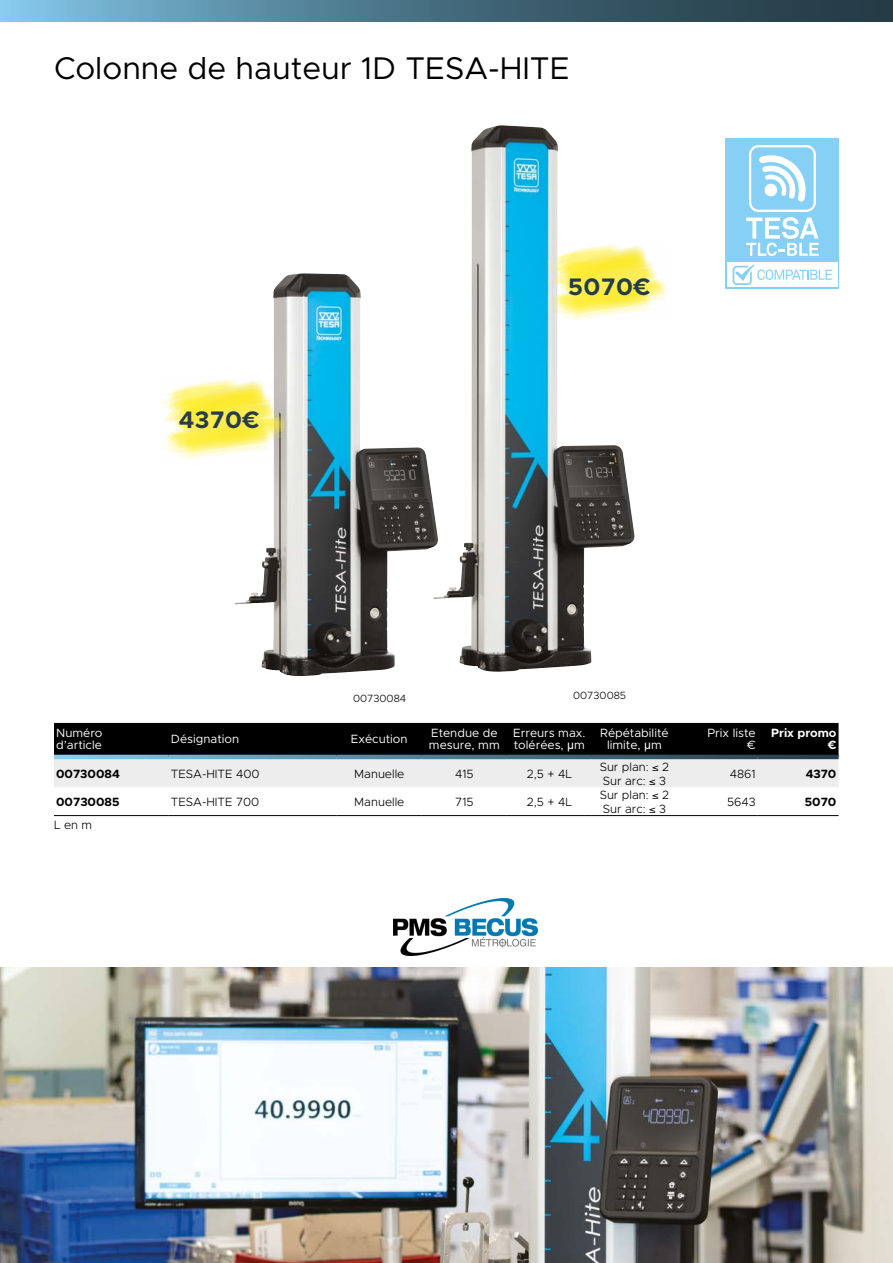
<style>
.page{position:relative;width:893px;height:1263px;background:#fff}
.page>*{position:absolute;margin:0;border:0;box-sizing:border-box;transform-origin:0 0}
.t1{font:31.5px "Metropolis";color:#000}
.t2{font:700 24px "Metropolis";letter-spacing:.025em;color:#263d47}
.t3{font:300 12px/14.4px "Metropolis";color:#000}
.t4{font:12px/12px "Metropolis";color:#fff}
.t5{font:700 12px "Metropolis";color:#000}
.t6{font:700 12px/12px "Metropolis";color:#fff;text-align:right}
.t7{font:300 10.5px "Metropolis";color:#000}
.s1{font-family:"Arial"}
</style>
<div class="page">
<img style="left:235px;top:274px;width:198px;height:402px">
<div style="left:726px;top:138px;width:113px;height:150px;background:#86d0f5"></div>
<svg style="left:746px;top:145px;width:73px;height:111px"></svg>
<div style="left:727px;top:262px;width:110px;height:25px;background:#fff"></div>
<svg style="left:733px;top:264px;width:99px;height:21px"></svg>
<img style="left:433px;top:126px;width:202px;height:546px">
<img style="left:0;top:967px;width:893px;height:296px">
<svg style="left:0;top:0;width:893px;height:21px;background:#4a7387"></svg>
<img style="left:159px;top:379px;width:128px;height:80px">
<img style="left:547px;top:245px;width:119px;height:74px">
<svg style="left:54px;top:723px;width:784px;height:64px;background:#6e6e6f"></svg>
<svg style="left:54px;top:755px;width:115px;height:4px"></svg>
<svg style="left:169px;top:755px;width:168px;height:4px"></svg>
<hr style="left:337px;top:755px;width:85px;height:4px;background:#57889f">
<hr style="left:422px;top:755px;width:85px;height:4px;background:#4c788c">
<hr style="left:507px;top:755px;width:85px;height:4px;background:#42697b">
<hr style="left:592px;top:755px;width:85px;height:4px;background:#395a6a">
<hr style="left:677px;top:755px;width:81px;height:4px;background:#314d5b">
<hr style="left:758px;top:755px;width:80px;height:4px;background:#29424d">
<hr style="left:54px;top:815px;width:115px;height:1px;background:#000">
<hr style="left:169px;top:815px;width:168px;height:1px;background:#000">
<hr style="left:337px;top:815px;width:85px;height:1px;background:#000">
<hr style="left:422px;top:815px;width:85px;height:1px;background:#000">
<hr style="left:507px;top:815px;width:85px;height:1px;background:#000">
<hr style="left:592px;top:815px;width:85px;height:1px;background:#000">
<hr style="left:677px;top:815px;width:81px;height:1px;background:#000">
<hr style="left:758px;top:815px;width:80px;height:1px;background:#000">
<img style="left:394px;top:899px;width:144px;height:56px">
<h1 class="t1" style="left:54px;top:49px;width:517px">Colonne de hauteur 1D TESA-HITE</h1>
<h2 class="t2" style="left:179px;top:405px;width:82px">4370€</h2>
<h2 class="t2" style="left:568px;top:271px;width:84px">5070€</h2>
<p class="t7" style="left:353px;top:691px;width:55px">00730084</p>
<p class="t7" style="left:573px;top:688px;width:55px">00730085</p>
<p class="t4" style="left:56px;top:726px;width:48px">Numéro d’article</p>
<p class="t4" style="left:171px;top:732px;width:70px">Désignation</p>
<p class="t4" style="left:351px;top:732px;width:58px">Exécution</p>
<p class="t4" style="left:429px;top:726px;width:72px">Etendue de mesure, mm</p>
<p class="t4" style="left:513px;top:726px;width:74px">Erreurs max. tolérées, <span class="s1">µ</span>m</p>
<p class="t4" style="left:600px;top:726px;width:70px;text-align:center">Répétabilité limite, <span class="s1">µ</span>m</p>
<p class="t4" style="left:707px;top:726px;width:50px;text-align:right">Prix liste €</p>
<p class="t6" style="left:771px;top:726px;width:67px">Prix promo €</p>
<p class="t5" style="left:56px;top:766px;width:65px">00730084</p>
<p class="t3" style="left:171px;top:767px;width:90px">TESA-HITE 400</p>
<p class="t3" style="left:354px;top:767px;width:52px">Manuelle</p>
<p class="t3" style="left:455px;top:767px;width:20px">415</p>
<p class="t3" style="left:527px;top:767px;width:47px">2,5 + 4L</p>
<p class="t3" style="left:600px;top:759px;width:71px">Sur plan: ≤ 2<br>Sur arc: ≤ 3</p>
<p class="t3" style="left:730px;top:767px;width:27px">4861</p>
<p class="t5" style="left:806px;top:766px;width:32px">4370</p>
<p class="t5" style="left:56px;top:794px;width:65px">00730085</p>
<p class="t3" style="left:171px;top:795px;width:90px">TESA-HITE 700</p>
<p class="t3" style="left:354px;top:795px;width:52px">Manuelle</p>
<p class="t3" style="left:455px;top:795px;width:20px">715</p>
<p class="t3" style="left:527px;top:795px;width:47px">2,5 + 4L</p>
<p class="t3" style="left:600px;top:788px;width:71px">Sur plan: ≤ 2<br>Sur arc: ≤ 3</p>
<p class="t3" style="left:727px;top:795px;width:30px">5643</p>
<p class="t5" style="left:805px;top:794px;width:33px">5070</p>
<p class="t3" style="left:54px;top:818px;width:40px">L en m</p>
</div>
